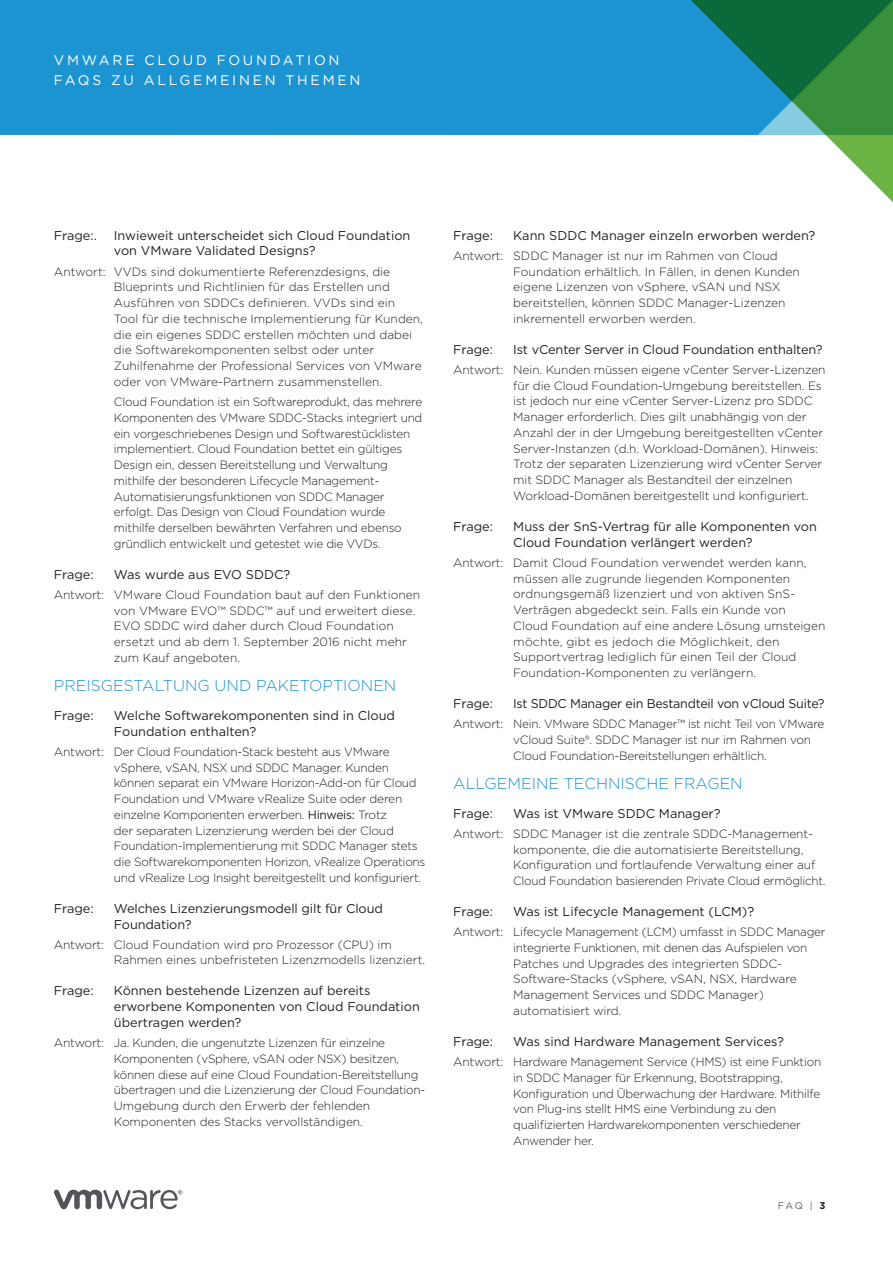
<style>
.page{position:relative;width:893px;height:1263px;background:#fff}
.page>*{position:absolute;margin:0;border:0;box-sizing:border-box;transform-origin:0 0}
._5a__SUBHEAD-1{font:300 15.75px "Gotham";color:#1c94d2}
.FOLIO-WHITE{font:13.8px "Gotham";letter-spacing:.2em;color:#fff}
._4b__QUESTION-SUBHEA{font:12.75px/15.8px "Gotham";color:#231f20}
._4b__QUESTION-SUBHEA-2{font:12.75px "Gotham";letter-spacing:-.02em;color:#231f20}
._6a__ANSWER_BODY{font:300 12px/15.8px "Gotham";letter-spacing:-.02em;color:#231f20}
._6a__ANSWER_BODY-2{font:300 12px/15.8px "Gotham";color:#231f20}
.FOLIO-BOTTOM-GRAY{font:9.75px "Gotham";color:#636265}
.s1{font-weight:400}
.s2{font-weight:700;color:#231f20}
</style>
<div class="page">
<svg style="left:54px;top:1190px;width:128px;height:19px"></svg>
<div style="left:0;top:0;width:893px;height:135px;background:#1c94d2"></div>
<svg style="left:691px;top:0;width:202px;height:203px"></svg>
<p class="FOLIO-WHITE" style="left:54px;top:51px;width:287px">VMWARE CLOUD FOUNDATION</p>
<p class="FOLIO-WHITE" style="left:54px;top:71px;width:308px">FAQS ZU ALLGEMEINEN THEMEN</p>
<p class="_4b__QUESTION-SUBHEA" style="left:54px;top:227px;width:44px">Frage:.</p>
<p class="_4b__QUESTION-SUBHEA" style="left:114px;top:227px;width:298px">Inwieweit unterscheidet sich Cloud Foundation von VMware Validated Designs?</p>
<p class="_6a__ANSWER_BODY-2" style="left:114px;top:263px;width:311px;text-indent:-60px">Antwort: VVDs sind dokumentierte Referenzdesigns, die Blueprints und Richtlinien für das Erstellen und Ausführen von SDDCs definieren. VVDs sind ein<br>Tool für die technische Implementierung für Kunden, die ein eigenes SDDC erstellen möchten und dabei die Softwarekomponenten selbst oder unter Zuhilfenahme der Professional Services von VMware oder von VMware-Partnern zusammenstellen.</p>
<p class="_6a__ANSWER_BODY" style="left:114px;top:394px;width:310px">Cloud Foundation ist ein Softwareprodukt, das mehrere Komponenten des VMware SDDC-Stacks integriert und ein vorgeschriebenes Design und Softwarestücklisten implementiert. Cloud Foundation bettet ein gültiges Design ein, dessen Bereitstellung und Verwaltung mithilfe der besonderen Lifecycle Management-Automatisierungsfunktionen von SDDC Manager erfolgt. Das Design von Cloud Foundation wurde mithilfe derselben bewährten Verfahren und ebenso gründlich entwickelt und getestet wie die VVDs.</p>
<p class="_4b__QUESTION-SUBHEA" style="left:54px;top:566px;width:41px">Frage:</p>
<p class="_4b__QUESTION-SUBHEA" style="left:114px;top:566px;width:178px">Was wurde aus EVO SDDC?</p>
<p class="_6a__ANSWER_BODY-2" style="left:114px;top:586px;width:308px;text-indent:-60px">Antwort: VMware Cloud Foundation baut auf den Funktionen von VMware EVO™ SDDC™ auf und erweitert diese.<br>EVO SDDC wird daher durch Cloud Foundation ersetzt und ab dem 1. September 2016 nicht mehr zum Kauf angeboten.</p>
<p class="_5a__SUBHEAD-1" style="left:54px;top:676px;width:344px">PREISGESTALTUNG UND PAKETOPTIONEN</p>
<p class="_4b__QUESTION-SUBHEA" style="left:54px;top:707px;width:41px">Frage:</p>
<p class="_4b__QUESTION-SUBHEA" style="left:114px;top:707px;width:283px">Welche Softwarekomponenten sind in Cloud<br>Foundation enthalten?</p>
<p class="_6a__ANSWER_BODY" style="left:114px;top:743px;width:313px;text-indent:-60px">Antwort: Der Cloud Foundation-Stack besteht aus VMware vSphere, vSAN, NSX und SDDC Manager. Kunden können separat ein VMware Horizon-Add-on für Cloud Foundation und VMware vRealize Suite oder deren einzelne Komponenten erwerben. <span class="s1">Hinweis:</span> Trotz<br>der separaten Lizenzierung werden bei der Cloud Foundation-Implementierung mit SDDC Manager stets die Softwarekomponenten Horizon, vRealize Operations und vRealize Log Insight bereitgestellt und konfiguriert.</p>
<p class="_4b__QUESTION-SUBHEA" style="left:54px;top:900px;width:41px">Frage:</p>
<p class="_4b__QUESTION-SUBHEA" style="left:114px;top:900px;width:270px">Welches Lizenzierungsmodell gilt für Cloud<br>Foundation?</p>
<p class="_6a__ANSWER_BODY-2" style="left:114px;top:936px;width:313px;text-indent:-60px">Antwort: Cloud Foundation wird pro Prozessor (CPU) im<br>Rahmen eines unbefristeten Lizenzmodells lizenziert.</p>
<p class="_4b__QUESTION-SUBHEA" style="left:54px;top:983px;width:41px">Frage:</p>
<p class="_4b__QUESTION-SUBHEA" style="left:114px;top:983px;width:307px">Können bestehende Lizenzen auf bereits erworbene Komponenten von Cloud Foundation übertragen werden?</p>
<p class="_6a__ANSWER_BODY" style="left:114px;top:1034px;width:313px;text-indent:-60px">Antwort: Ja. Kunden, die ungenutzte Lizenzen für einzelne Komponenten (vSphere, vSAN oder NSX) besitzen, können diese auf eine Cloud Foundation-Bereitstellung übertragen und die Lizenzierung der Cloud Foundation-Umgebung durch den Erwerb der fehlenden Komponenten des Stacks vervollständigen.</p>
<p class="_4b__QUESTION-SUBHEA" style="left:453px;top:227px;width:41px">Frage:</p>
<p class="_4b__QUESTION-SUBHEA" style="left:513px;top:227px;width:304px">Kann SDDC Manager einzeln erworben werden?</p>
<p class="_6a__ANSWER_BODY-2" style="left:513px;top:247px;width:288px;text-indent:-60px">Antwort: SDDC Manager ist nur im Rahmen von Cloud Foundation erhältlich. In Fällen, in denen Kunden eigene Lizenzen von vSphere, vSAN und NSX bereitstellen, können SDDC Manager-Lizenzen inkrementell erworben werden.</p>
<p class="_4b__QUESTION-SUBHEA" style="left:453px;top:341px;width:41px">Frage:</p>
<p class="_4b__QUESTION-SUBHEA" style="left:513px;top:341px;width:311px">Ist vCenter Server in Cloud Foundation enthalten?</p>
<p class="_6a__ANSWER_BODY" style="left:513px;top:361px;width:314px;text-indent:-60px">Antwort: Nein. Kunden müssen eigene vCenter Server-Lizenzen für die Cloud Foundation-Umgebung bereitstellen. Es ist jedoch nur eine vCenter Server-Lizenz pro SDDC Manager erforderlich. Dies gilt unabhängig von der Anzahl der in der Umgebung bereitgestellten vCenter Server-Instanzen (d.h. Workload-Domänen). Hinweis:<br>Trotz der separaten Lizenzierung wird vCenter Server mit SDDC Manager als Bestandteil der einzelnen Workload-Domänen bereitgestellt und konfiguriert.</p>
<p class="_4b__QUESTION-SUBHEA" style="left:453px;top:518px;width:41px">Frage:</p>
<p class="_4b__QUESTION-SUBHEA" style="left:513px;top:518px;width:305px">Muss der SnS-Vertrag für alle Komponenten von<br>Cloud Foundation verlängert werden?</p>
<p class="_6a__ANSWER_BODY-2" style="left:513px;top:554px;width:314px;text-indent:-60px">Antwort: Damit Cloud Foundation verwendet werden kann, müssen alle zugrunde liegenden Komponenten ordnungsgemäß lizenziert und von aktiven SnS-Verträgen abgedeckt sein. Falls ein Kunde von<br>Cloud Foundation auf eine andere Lösung umsteigen möchte, gibt es jedoch die Möglichkeit, den Supportvertrag lediglich für einen Teil der Cloud Foundation-Komponenten zu verlängern.</p>
<p class="_4b__QUESTION-SUBHEA" style="left:453px;top:695px;width:41px">Frage:</p>
<p class="_4b__QUESTION-SUBHEA-2" style="left:513px;top:695px;width:313px">Ist SDDC Manager ein Bestandteil von vCloud Suite?</p>
<p class="_6a__ANSWER_BODY" style="left:513px;top:716px;width:312px;text-indent:-60px">Antwort: Nein. VMware SDDC Manager™ ist nicht Teil von VMware vCloud Suite®. SDDC Manager ist nur im Rahmen von<br>Cloud Foundation-Bereitstellungen erhältlich.</p>
<p class="_5a__SUBHEAD-1" style="left:453px;top:773px;width:291px">ALLGEMEINE TECHNISCHE FRAGEN</p>
<p class="_4b__QUESTION-SUBHEA" style="left:453px;top:805px;width:41px">Frage:</p>
<p class="_4b__QUESTION-SUBHEA" style="left:513px;top:805px;width:209px">Was ist VMware SDDC Manager?</p>
<p class="_6a__ANSWER_BODY" style="left:513px;top:825px;width:314px;text-indent:-60px">Antwort: SDDC Manager ist die zentrale SDDC-Management&shy;komponente, die die automatisierte Bereitstellung, Konfiguration und fortlaufende Verwaltung einer auf Cloud Foundation basierenden Private Cloud ermöglicht.</p>
<p class="_4b__QUESTION-SUBHEA" style="left:453px;top:903px;width:41px">Frage:</p>
<p class="_4b__QUESTION-SUBHEA" style="left:513px;top:903px;width:243px">Was ist Lifecycle Management (LCM)?</p>
<p class="_6a__ANSWER_BODY" style="left:513px;top:924px;width:314px;text-indent:-60px">Antwort: Lifecycle Management (LCM) umfasst in SDDC Manager integrierte Funktionen, mit denen das Aufspielen von Patches und Upgrades des integrierten SDDC-Software-Stacks (vSphere, vSAN, NSX, Hardware Management Services und SDDC Manager) automatisiert wird.</p>
<p class="_4b__QUESTION-SUBHEA" style="left:453px;top:1033px;width:41px">Frage:</p>
<p class="_4b__QUESTION-SUBHEA" style="left:513px;top:1033px;width:272px">Was sind Hardware Management Services?</p>
<p class="_6a__ANSWER_BODY" style="left:513px;top:1053px;width:309px;text-indent:-60px">Antwort: Hardware Management Service (HMS) ist eine Funktion in SDDC Manager für Erkennung, Bootstrapping, Konfiguration und Überwachung der Hardware. Mithilfe von Plug-ins stellt HMS eine Verbindung zu den qualifizierten Hardwarekomponenten verschiedener Anwender her.</p>
<p class="FOLIO-BOTTOM-GRAY" style="left:778px;top:1199px;width:49px">FAQ | <span class="s2">3</span></p>
</div>
